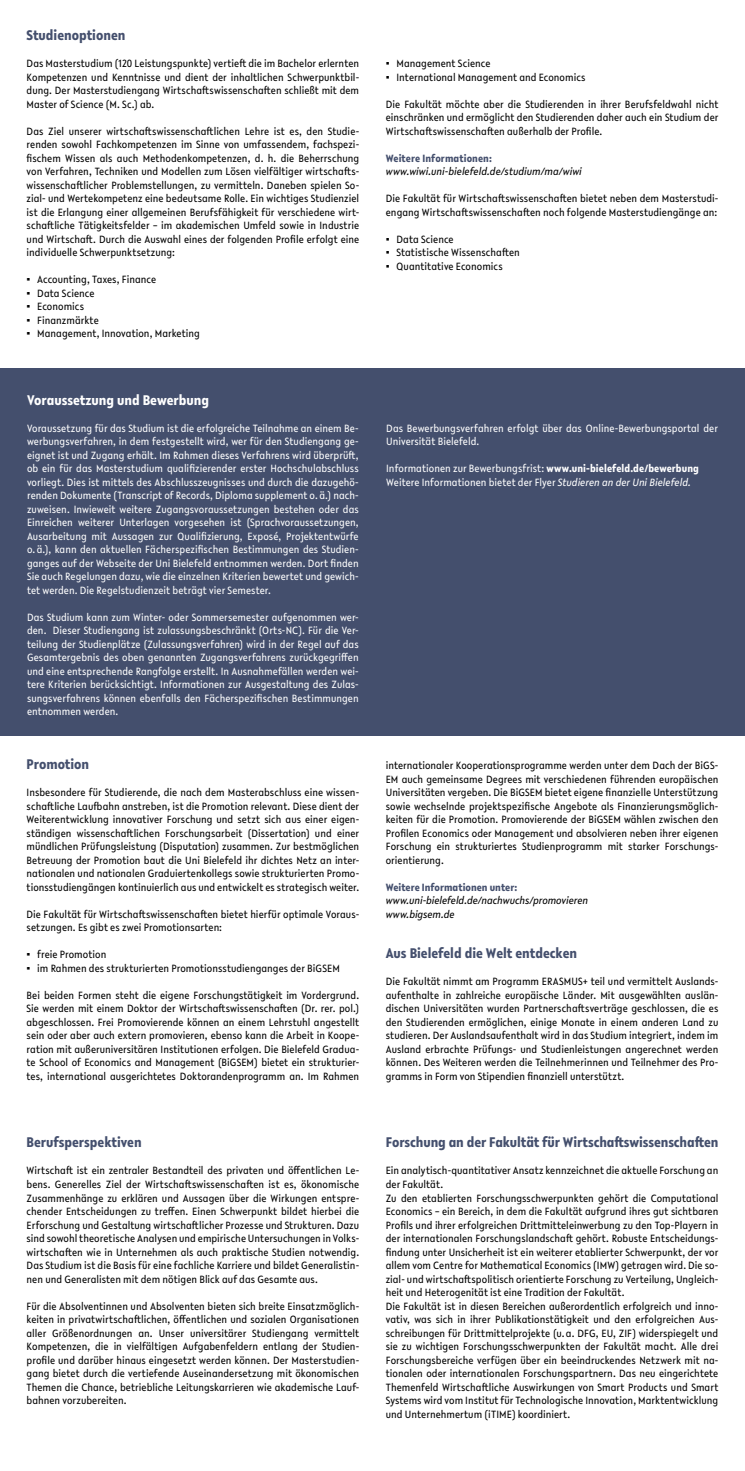
<style>
.page{position:relative;width:745px;height:1471px;background:#fff}
.page>*{position:absolute;margin:0;border:0;box-sizing:border-box;transform-origin:0 0}
.t1{font:700 15px "Lelo Condensed";color:#444f6d}
.t2{font:700 15px "Lelo Condensed";color:#fff}
.t3{font:11.25px/13.5px "Lelo Condensed";letter-spacing:.005em;color:#000;text-align:justify}
.t4{font:11.25px/13.5px "Lelo Condensed";letter-spacing:.005em;color:#fff;text-align:justify}
.t5{font:italic 11.25px/13.5px "Lelo Condensed";color:#000}
.t6{font:700 11.25px "Lelo Condensed";letter-spacing:.005em;color:#444f6d}
.s1{font-family:"Arial"}
.s2{font-weight:700}
.s3{font-style:italic}
</style>
<div class="page">
<div style="left:0;top:368px;width:744px;height:367px;background:#444f6d"></div>
<h1 class="t1" style="left:27px;top:25px;width:100px">Studienoptionen</h1>
<p class="t3" style="left:27px;top:56px;width:334px">Das Masterstudium (120 Leistungspunkte) vertieft die im Bachelor erlernten Kompetenzen und Kenntnisse und dient der inhaltlichen Schwerpunktbil&shy;dung. Der Masterstudiengang Wirtschaftswissenschaften schließt mit dem Master of Science (M. Sc.) ab.</p>
<p class="t3" style="left:27px;top:124px;width:334px">Das Ziel unserer wirtschaftswissenschaftlichen Lehre ist es, den Studie&shy;renden sowohl Fachkompetenzen im Sinne von umfassendem, fachspezi&shy;fischem Wissen als auch Methodenkompetenzen, d. h. die Beherrschung von Verfahren, Techniken und Modellen zum Lösen vielfältiger wirtschafts&shy;wissenschaftlicher Problemstellungen, zu vermitteln. Daneben spielen So&shy;zial- und Wertekompetenz eine bedeutsame Rolle. Ein wichtiges Studienziel ist die Erlangung einer allgemeinen Berufsfähigkeit für verschiedene wirt&shy;schaftliche Tätigkeitsfelder – im akademischen Umfeld sowie in Industrie und Wirtschaft. Durch die Auswahl eines der folgenden Profile erfolgt eine individuelle Schwerpunktsetzung:</p>
<p class="t3" style="left:27px;top:272px;width:131px"><span class="s1">▪</span> Accounting, Taxes, Finance</p>
<p class="t3" style="left:27px;top:286px;width:69px"><span class="s1">▪</span> Data Science</p>
<p class="t3" style="left:27px;top:299px;width:59px"><span class="s1">▪</span> Economics</p>
<p class="t3" style="left:27px;top:313px;width:74px"><span class="s1">▪</span> Finanzmärkte</p>
<p class="t3" style="left:27px;top:326px;width:175px"><span class="s1">▪</span> Management, Innovation, Marketing</p>
<h1 class="t2" style="left:27px;top:389px;width:183px">Voraussetzung und Bewerbung</h1>
<p class="t4" style="left:27px;top:421px;width:333px">Voraussetzung für das Studium ist die erfolgreiche Teilnahme an einem Be&shy;werbungsverfahren, in dem festgestellt wird, wer für den Studiengang ge&shy;eignet ist und Zugang erhält. Im Rahmen dieses Verfahrens wird überprüft, ob ein für das Masterstudium qualifizierender erster Hochschulabschluss vorliegt. Dies ist mittels des Abschlusszeugnisses und durch die dazugehö&shy;renden Dokumente (Transcript of Records, Diploma supplement o.ä.) nach&shy;zuweisen. Inwieweit weitere Zugangsvoraussetzungen bestehen oder das Einreichen weiterer Unterlagen vorgesehen ist (Sprachvoraussetzungen, Ausarbeitung mit Aussagen zur Qualifizierung, Exposé, Projektentwürfe o.ä.), kann den aktuellen Fächerspezifischen Bestimmungen des Studien&shy;ganges auf der Webseite der Uni Bielefeld entnommen werden. Dort finden Sie auch Regelungen dazu, wie die einzelnen Kriterien bewertet und gewich&shy;tet werden. Die Regelstudienzeit beträgt vier Semester.</p>
<p class="t4" style="left:27px;top:610px;width:333px">Das Studium kann zum Winter- oder Sommersemester aufgenommen wer&shy;den. Dieser Studiengang ist zulassungsbeschränkt (Orts-NC). Für die Ver&shy;teilung der Studienplätze (Zulassungsverfahren) wird in der Regel auf das Gesamtergebnis des oben genannten Zugangsverfahrens zurückgegriffen und eine entsprechende Rangfolge erstellt. In Ausnahmefällen werden wei&shy;tere Kriterien berücksichtigt. Informationen zur Ausgestaltung des Zulas&shy;sungsverfahrens können ebenfalls den Fächerspezifischen Bestimmungen entnommen werden.</p>
<h1 class="t1" style="left:27px;top:754px;width:64px">Promotion</h1>
<p class="t3" style="left:27px;top:785px;width:334px">Insbesondere für Studierende, die nach dem Masterabschluss eine wissen&shy;schaftliche Laufbahn anstreben, ist die Promotion relevant. Diese dient der Weiterentwicklung innovativer Forschung und setzt sich aus einer eigen&shy;ständigen wissenschaftlichen Forschungsarbeit (Dissertation) und einer mündlichen Prüfungsleistung (Disputation) zusammen. Zur bestmöglichen Betreuung der Promotion baut die Uni Bielefeld ihr dichtes Netz an inter&shy;nationalen und nationalen Graduiertenkollegs sowie strukturierten Promo&shy;tionsstudiengängen kontinuierlich aus und entwickelt es strategisch weiter.</p>
<p class="t3" style="left:27px;top:907px;width:334px">Die Fakultät für Wirtschaftswissenschaften bietet hierfür optimale Voraus&shy;setzungen. Es gibt es zwei Promotionsarten:</p>
<p class="t3" style="left:27px;top:947px;width:81px"><span class="s1">▪</span> freie Promotion</p>
<p class="t3" style="left:27px;top:961px;width:314px"><span class="s1">▪</span> im Rahmen des strukturierten Promotionsstudienganges der BiGSEM</p>
<p class="t3" style="left:27px;top:988px;width:334px">Bei beiden Formen steht die eigene Forschungstätigkeit im Vordergrund.<br>Sie werden mit einem Doktor der Wirtschaftswissenschaften (Dr. rer. pol.) abgeschlossen. Frei Promovierende können an einem Lehrstuhl angestellt sein oder aber auch extern promovieren, ebenso kann die Arbeit in Koope&shy;ration mit außeruniversitären Institutionen erfolgen. Die Bielefeld Gradua&shy;te School of Economics and Management (BiGSEM) bietet ein strukturier&shy;tes, international ausgerichtetes Doktorandenprogramm an. Im Rahmen</p>
<h1 class="t1" style="left:27px;top:1132px;width:116px">Berufsperspektiven</h1>
<p class="t3" style="left:27px;top:1163px;width:334px">Wirtschaft ist ein zentraler Bestandteil des privaten und öffentlichen Le&shy;bens. Generelles Ziel der Wirtschaftswissenschaften ist es, ökonomische Zusammenhänge zu erklären und Aussagen über die Wirkungen entspre&shy;chender Entscheidungen zu treffen. Einen Schwerpunkt bildet hierbei die Erforschung und Gestaltung wirtschaftlicher Prozesse und Strukturen. Dazu sind sowohl theoretische Analysen und empirische Untersuchungen in Volks&shy;wirtschaften wie in Unternehmen als auch praktische Studien notwendig.<br>Das Studium ist die Basis für eine fachliche Karriere und bildet Generalistin&shy;nen und Generalisten mit dem nötigen Blick auf das Gesamte aus.</p>
<p class="t3" style="left:27px;top:1298px;width:334px">Für die Absolventinnen und Absolventen bieten sich breite Einsatzmöglich&shy;keiten in privatwirtschaftlichen, öffentlichen und sozialen Organisationen aller Größenordnungen an. Unser universitärer Studiengang vermittelt Kompetenzen, die in vielfältigen Aufgabenfeldern entlang der Studien&shy;profile und darüber hinaus eingesetzt werden können. Der Masterstudien&shy;gang bietet durch die vertiefende Auseinandersetzung mit ökonomischen Themen die Chance, betriebliche Leitungskarrieren wie akademische Lauf&shy;bahnen vorzubereiten.</p>
<p class="t3" style="left:385px;top:56px;width:106px"><span class="s1">▪</span> Management Science</p>
<p class="t3" style="left:385px;top:70px;width:201px"><span class="s1">▪</span> International Management and Economics</p>
<p class="t3" style="left:385px;top:97px;width:334px">Die Fakultät möchte aber die Studierenden in ihrer Berufsfeldwahl nicht einschränken und ermöglicht den Studierenden daher auch ein Studium der Wirtschaftswissenschaften außerhalb der Profile.</p>
<p class="t6" style="left:385px;top:150px;width:107px">Weitere Informationen:</p>
<p class="t5" style="left:385px;top:164px;width:197px">www.wiwi.uni-bielefeld.de/studium/ma/wiwi</p>
<p class="t3" style="left:385px;top:191px;width:334px">Die Fakultät für Wirtschaftswissenschaften bietet neben dem Masterstudi&shy;engang Wirtschaftswissenschaften noch folgende Masterstudiengänge an:</p>
<p class="t3" style="left:385px;top:232px;width:69px"><span class="s1">▪</span> Data Science</p>
<p class="t3" style="left:385px;top:245px;width:135px"><span class="s1">▪</span> Statistische Wissenschaften</p>
<p class="t3" style="left:385px;top:259px;width:118px"><span class="s1">▪</span> Quantitative Economics</p>
<p class="t4" style="left:386px;top:421px;width:333px">Das Bewerbungsverfahren erfolgt über das Online-Bewerbungsportal der<br>Universität Bielefeld.</p>
<p class="t4" style="left:386px;top:461px;width:314px">Informationen zur Bewerbungsfrist: <span class="s2">www.uni-bielefeld.de/bewerbung<br></span>Weitere Informationen bietet der Flyer <span class="s3">Studieren an der Uni Bielefeld.</span></p>
<p class="t3" style="left:385px;top:758px;width:334px">internationaler Kooperationsprogramme werden unter dem Dach der BiGS-EM auch gemeinsame Degrees mit verschiedenen führenden europäischen Universitäten vergeben. Die BiGSEM bietet eigene finanzielle Unterstützung sowie wechselnde projektspezifische Angebote als Finanzierungsmöglich&shy;keiten für die Promotion. Promovierende der BiGSEM wählen zwischen den Profilen Economics oder Management und absolvieren neben ihrer eigenen Forschung ein strukturiertes Studienprogramm mit starker Forschungs&shy;orientierung.</p>
<p class="t6" style="left:385px;top:879px;width:133px">Weitere Informationen unter:</p>
<p class="t5" style="left:385px;top:893px;width:204px">www.uni-bielefeld.de/nachwuchs/promovieren www.bigsem.de</p>
<h1 class="t1" style="left:385px;top:943px;width:193px">Aus Bielefeld die Welt entdecken</h1>
<p class="t3" style="left:385px;top:974px;width:334px">Die Fakultät nimmt am Programm ERASMUS+ teil und vermittelt Auslands&shy;aufenthalte in zahlreiche europäische Länder. Mit ausgewählten auslän&shy;dischen Universitäten wurden Partnerschaftsverträge geschlossen, die es den Studierenden ermöglichen, einige Monate in einem anderen Land zu studieren. Der Auslandsaufenthalt wird in das Studium integriert, indem im Ausland erbrachte Prüfungs- und Studienleistungen angerechnet werden können. Des Weiteren werden die Teilnehmerinnen und Teilnehmer des Pro&shy;gramms in Form von Stipendien finanziell unterstützt.</p>
<h1 class="t1" style="left:385px;top:1132px;width:334px">Forschung an der Fakultät für Wirtschaftswissenschaften</h1>
<p class="t3" style="left:385px;top:1163px;width:334px;text-align:left">Ein analytisch-quantitativer Ansatz kennzeichnet die aktuelle Forschung an der Fakultät.<br>Zu den etablierten Forschungsschwerpunkten gehört die Computational Economics – ein Bereich, in dem die Fakultät aufgrund ihres gut sichtbaren Profils und ihrer erfolgreichen Drittmitteleinwerbung zu den Top-Playern in der internationalen Forschungslandschaft gehört. Robuste Entscheidungs&shy;findung unter Unsicherheit ist ein weiterer etablierter Schwerpunkt, der vor allem vom Centre for Mathematical Economics (IMW) getragen wird. Die so&shy;zial- und wirtschaftspolitisch orientierte Forschung zu Verteilung, Ungleich&shy;heit und Heterogenität ist eine Tradition der Fakultät.<br>Die Fakultät ist in diesen Bereichen außerordentlich erfolgreich und inno&shy;vativ, was sich in ihrer Publikationstätigkeit und den erfolgreichen Aus&shy;schreibungen für Drittmittelprojekte (u.a. DFG, EU, ZIF) widerspiegelt und sie zu wichtigen Forschungsschwerpunkten der Fakultät macht. Alle drei Forschungsbereiche verfügen über ein beeindruckendes Netzwerk mit na&shy;tionalen oder internationalen Forschungspartnern. Das neu eingerichtete Themenfeld Wirtschaftliche Auswirkungen von Smart Products und Smart Systems wird vom Institut für Technologische Innovation, Marktentwicklung und Unternehmertum (iTIME) koordiniert.</p>
</div>
